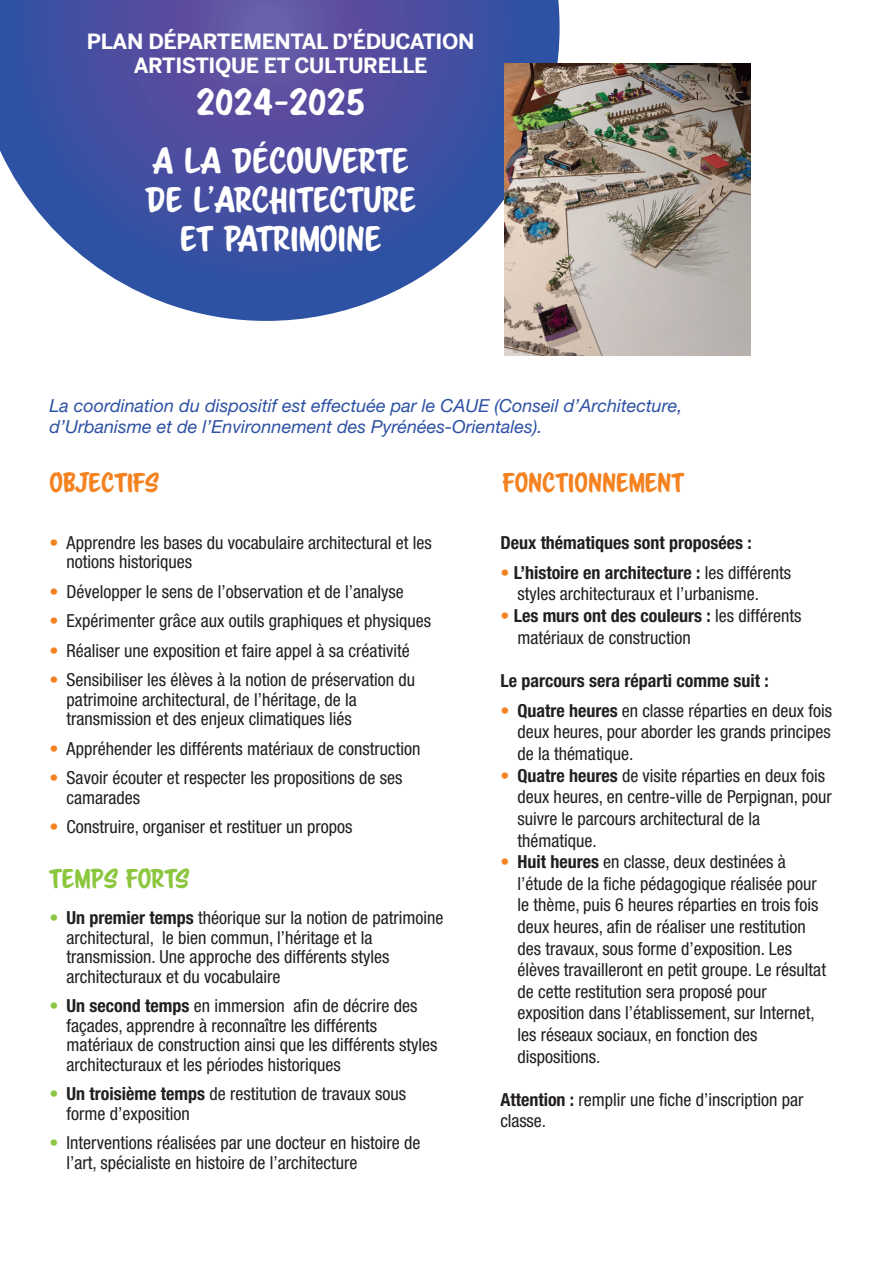
<style>
.page{position:relative;width:893px;height:1263px;background:#fff}
.page>*{position:absolute;margin:0;border:0;box-sizing:border-box;transform-origin:0 0}
.t1{font:33px "Scriptorama Markdown JF";color:#fff}
.t2{font:31.5px/39px "Scriptorama Markdown JF";color:#fff;text-align:center}
.t3{font:24px "Scriptorama Markdown JF";color:#f58220}
.t4{font:24px "Scriptorama Markdown JF";color:#8bc63e}
.t5{font:700 21px/24px "Benton Sans";letter-spacing:-.02em;color:#fff;text-align:center}
.t6{font:condensed 18px/21.6px "Helvetica Neue LT Std";color:#231f20}
.t7{font:italic 18px/21.6px "Helvetica Neue LT Std";color:#2d51a3}
.t8{font:700 condensed 18px "Helvetica Neue LT Std";color:#231f20}
.s1{color:#f58220}
.s2{color:#8bc63e}
.s3{font-weight:700}
</style>
<div class="page">
<svg style="left:0;top:0;width:560px;height:321px;background:#5b66ad"></svg>
<img style="left:505px;top:64px;width:246px;height:291px">
<p class="t5" style="left:87px;top:28px;width:389px">PLAN DÉPARTEMENTAL D’ÉDUCATION<br>ARTISTIQUE ET CULTURELLE</p>
<h1 class="t1" style="left:196px;top:81px;width:171px">2024-2025</h1>
<h2 class="t2" style="left:145px;top:141px;width:272px">A LA DÉCOUVERTE<br>DE L’ARCHITECTURE<br>ET PATRIMOINE</h2>
<p class="t7" style="left:50px;top:394px;width:634px">La coordination du dispositif est effectuée par le CAUE (Conseil d’Architecture, d’Urbanisme et de l’Environnement des Pyrénées-Orientales).</p>
<h3 class="t3" style="left:50px;top:467px;width:111px">OBJECTIFS</h3>
<p class="t6" style="left:67px;top:532px;width:367px;line-height:19.5px;text-indent:-17px"><span class="s1">•</span> Apprendre les bases du vocabulaire architectural et les notions historiques</p>
<p class="t6" style="left:50px;top:580px;width:356px"><span class="s1">•</span> Développer le sens de l’observation et de l’analyse</p>
<p class="t6" style="left:50px;top:610px;width:383px"><span class="s1">•</span> Expérimenter grâce aux outils graphiques et physiques</p>
<p class="t6" style="left:50px;top:639px;width:362px"><span class="s1">•</span> Réaliser une exposition et faire appel à sa créativité</p>
<p class="t6" style="left:67px;top:670px;width:350px;line-height:19.5px;text-indent:-17px"><span class="s1">•</span> Sensibiliser les élèves à la notion de préservation du patrimoine architectural, de l’héritage, de la transmission et des enjeux climatiques liés</p>
<p class="t6" style="left:50px;top:737px;width:372px"><span class="s1">•</span> Appréhender les différents matériaux de construction</p>
<p class="t6" style="left:67px;top:768px;width:337px;line-height:19.5px;text-indent:-17px"><span class="s1">•</span> Savoir écouter et respecter les propositions de ses camarades</p>
<p class="t6" style="left:50px;top:816px;width:304px"><span class="s1">•</span> Construire, organiser et restituer un propos</p>
<h3 class="t4" style="left:50px;top:863px;width:141px">TEMPS FORTS</h3>
<p class="t6" style="left:67px;top:908px;width:378px;line-height:19.5px;text-indent:-17px"><span class="s2">•</span> <span class="s3">Un premier temps</span> théorique sur la notion de patrimoine architectural, le bien commun, l’héritage et la transmission. Une approche des différents styles architecturaux et du vocabulaire</p>
<p class="t6" style="left:67px;top:996px;width:372px;line-height:19.5px;text-indent:-17px"><span class="s2">•</span> <span class="s3">Un second temps</span> en immersion afin de décrire des façades, apprendre à reconnaître les différents matériaux de construction ainsi que les différents styles architecturaux et les périodes historiques</p>
<p class="t6" style="left:67px;top:1084px;width:341px;line-height:19.5px;text-indent:-17px"><span class="s2">•</span> <span class="s3">Un troisième temps</span> de restitution de travaux sous forme d’exposition</p>
<p class="t6" style="left:67px;top:1133px;width:355px;line-height:19.5px;text-indent:-17px"><span class="s2">•</span> Interventions réalisées par une docteur en histoire de l’art, spécialiste en histoire de l’architecture</p>
<h3 class="t3" style="left:502px;top:467px;width:183px">FONCTIONNEMENT</h3>
<p class="t8" style="left:500px;top:531px;width:253px">Deux thématiques sont proposées :</p>
<p class="t6" style="left:517px;top:561px;width:275px;text-indent:-17px"><span class="s1">•</span> <span class="s3">L’histoire en architecture :</span> les différents styles architecturaux et l’urbanisme.</p>
<p class="t6" style="left:517px;top:605px;width:286px;text-indent:-17px"><span class="s1">•</span> <span class="s3">Les murs ont des couleurs :</span> les différents matériaux de construction</p>
<p class="t8" style="left:500px;top:669px;width:270px">Le parcours sera réparti comme suit :</p>
<p class="t6" style="left:517px;top:700px;width:316px;text-align:justify;text-indent:-17px"><span class="s1">•</span> <span class="s3">Quatre heures</span> en classe réparties en deux fois deux heures, pour aborder les grands principes de la thématique.</p>
<p class="t6" style="left:517px;top:764px;width:316px;text-indent:-17px"><span class="s1">•</span> <span class="s3">Quatre heures</span> de visite réparties en deux fois deux heures, en centre-ville de Perpignan, pour suivre le parcours architectural de la thématique.</p>
<p class="t6" style="left:517px;top:851px;width:310px;text-indent:-17px"><span class="s1">•</span> <span class="s3">Huit heures</span> en classe, deux destinées à l’étude de la fiche pédagogique réalisée pour le thème, puis 6 heures réparties en trois fois deux heures, afin de réaliser une restitution des travaux, sous forme d’exposition. Les élèves travailleront en petit groupe. Le résultat de cette restitution sera proposé pour exposition dans l’établissement, sur Internet, les réseaux sociaux, en fonction des dispositions.</p>
<p class="t6" style="left:500px;top:1088px;width:305px"><span class="s3">Attention :</span> remplir une fiche d’inscription par classe.</p>
</div>
